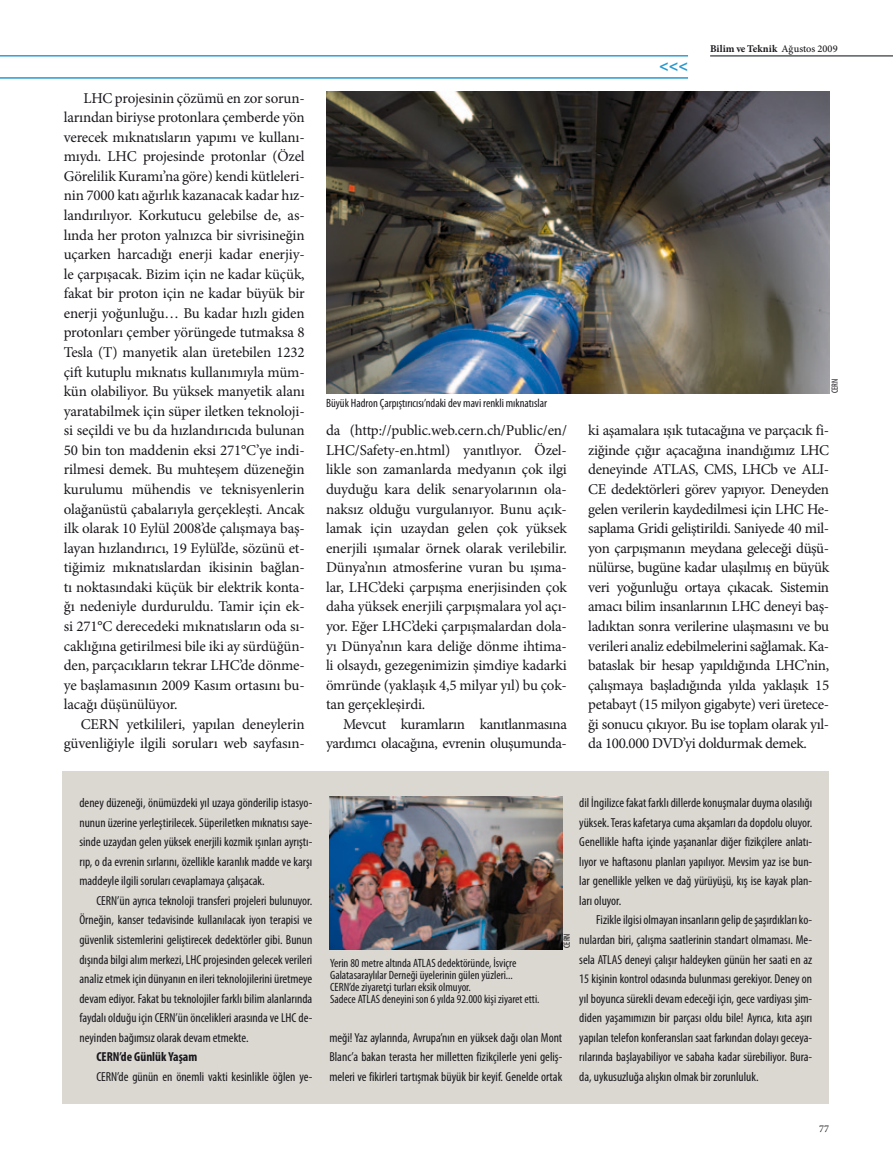
<style>
.page{position:relative;width:893px;height:1170px;background:#fff}
.page>*{position:absolute;margin:0;border:0;box-sizing:border-box;transform-origin:0 0}
.t1{font:700 16.2px "Myriad Pro";color:#2699d1}
.t2{font:15px/19.5px "Minion Pro";letter-spacing:-.02em;color:#1a171c;text-align:justify}
.t3{font:condensed 13.05px/19.5px "Myriad Pro";color:#1a171c;text-align:justify}
.t4{font:700 condensed 13.05px "Myriad Pro";color:#1a171c}
.t5{font:condensed 12px/12px "Myriad Pro";color:#1a171c}
.t6{font:700 10.35px "Minion Pro";letter-spacing:.005em;color:#1a171c}
.t7{font:10.35px "Minion Pro";color:#1a171c}
.t8{font:condensed 9px "Myriad Pro";color:#1a171c}
.s1{font-weight:500}
</style>
<div class="page">
<hr style="left:0;top:78px;width:688px;height:1px;background:#2699d1">
<hr style="left:0;top:56px;width:688px;height:1px;background:#2699d1">
<hr style="left:710px;top:56px;width:183px;height:1px;background:#070c12">
<img style="left:326px;top:91px;width:503px;height:302px">
<div style="left:62px;top:771px;width:767px;height:332px;background:#dad8d1"></div>
<img style="left:329px;top:796px;width:233px;height:153px">
<p class="t2" style="left:64px;top:88px;width:242px;text-indent:20px">LHC projesinin çözümü en zor sorun&shy;larından biriyse protonlara çemberde yön verecek mıknatısların yapımı ve kullanı&shy;mıydı. LHC projesinde protonlar (Özel Görelilik Kuramı’na göre) kendi kütleleri&shy;nin 7000 katı ağırlık kazanacak kadar hız&shy;landırılıyor. Korkutucu gelebilse de, as&shy;lında her proton yalnızca bir sivrisineğin uçarken harcadığı enerji kadar enerjiy&shy;le çarpışacak. Bizim için ne kadar küçük, fakat bir proton için ne kadar büyük bir enerji yoğunluğu… Bu kadar hızlı giden protonları çember yörüngede tutmaksa 8<br>Tesla (T) manyetik alan üretebilen 1232 çift kutuplu mıknatıs kullanımıyla müm&shy;kün olabiliyor. Bu yüksek manyetik alanı yaratabilmek için süper iletken teknoloji&shy;si seçildi ve bu da hızlandırıcıda bulunan 50 bin ton maddenin eksi 271°C’ye indi&shy;rilmesi demek. Bu muhteşem düzeneğin kurulumu mühendis ve teknisyenlerin olağanüstü çabalarıyla gerçekleşti. Ancak ilk olarak 10 Eylül 2008’de çalışmaya baş&shy;layan hızlandırıcı, 19 Eylül’de, sözünü et&shy;tiğimiz mıknatıslardan ikisinin bağlan&shy;tı noktasındaki küçük bir elektrik konta&shy;ğı nedeniyle durduruldu. Tamir için ek&shy;si 271°C derecedeki mıknatısların oda sı&shy;caklığına getirilmesi bile iki ay sürdüğün&shy;den, parçacıkların tekrar LHC’de dönme&shy;ye başlamasının 2009 Kasım ortasını bu&shy;lacağı düşünülüyor.</p>
<p class="t2" style="left:64px;top:714px;width:242px;text-align:right">CERN yetkilileri, yapılan deneylerin güvenliğiyle ilgili soruları web sayfasın-</p>
<p class="t1" style="left:659px;top:55px;width:30px">&lt;&lt;&lt;</p>
<p class="t6" style="left:710px;top:41px;width:129px">Bilim ve Teknik <span class="s1">Ağustos 2009</span></p>
<p class="t5" style="left:326px;top:397px;width:223px">Büyük Hadron Çarpıştırıcısı’ndaki dev mavi renkli mıknatıslar</p>
<p class="t2" style="left:326px;top:421px;width:242px">da (http://public.web.cern.ch/Public/en/ LHC/Safety-en.html) yanıtlıyor. Özel&shy;likle son zamanlarda medyanın çok ilgi duyduğu kara delik senaryolarının ola&shy;naksız olduğu vurgulanıyor. Bunu açık&shy;lamak için uzaydan gelen çok yüksek enerjili ışımalar örnek olarak verilebilir.<br>Dünya’nın atmosferine vuran bu ışıma&shy;lar, LHC’deki çarpışma enerjisinden çok daha yüksek enerjili çarpışmalara yol açı&shy;yor. Eğer LHC’deki çarpışmalardan dola&shy;yı Dünya’nın kara deliğe dönme ihtima&shy;li olsaydı, gezegenimizin şimdiye kadarki ömründe (yaklaşık 4,5 milyar yıl) bu çok&shy;tan gerçekleşirdi.</p>
<p class="t2" style="left:326px;top:714px;width:242px;text-align:right">Mevcut kuramların kanıtlanmasına yardımcı olacağına, evrenin oluşumunda-</p>
<p class="t8" style="left:829px;top:393px;width:16px;rotate:-90deg">CERN</p>
<p class="t2" style="left:588px;top:421px;width:242px">ki aşamalara ışık tutacağına ve parçacık fi&shy;ziğinde çığır açacağına inandığımız LHC deneyinde ATLAS, CMS, LHCb ve ALI-CE dedektörleri görev yapıyor. Deneyden gelen verilerin kaydedilmesi için LHC He&shy;saplama Gridi geliştirildi. Saniyede 40 mil&shy;yon çarpışmanın meydana geleceği düşü&shy;nülürse, bugüne kadar ulaşılmış en büyük veri yoğunluğu ortaya çıkacak. Sistemin amacı bilim insanlarının LHC deneyi baş&shy;ladıktan sonra verilerine ulaşmasını ve bu verileri analiz edebilmelerini sağlamak. Ka&shy;bataslak bir hesap yapıldığında LHC’nin, çalışmaya başladığında yılda yaklaşık 15 petabayt (15 milyon gigabyte) veri üretece&shy;ği sonucu çıkıyor. Bu ise toplam olarak yıl&shy;da 100.000 DVD’yi doldurmak demek.</p>
<p class="t3" style="left:79px;top:792px;width:234px">deney düzeneği, önümüzdeki yıl uzaya gönderilip istasyo&shy;nunun üzerine yerleştirilecek. Süperiletken mıknatısı saye&shy;sinde uzaydan gelen yüksek enerjili kozmik ışınları ayrıştı&shy;rıp, o da evrenin sırlarını, özellikle karanlık madde ve karşı maddeyle ilgili soruları cevaplamaya çalışacak.</p>
<p class="t3" style="left:79px;top:890px;width:234px;text-indent:17px">CERN’ün ayrıca teknoloji transferi projeleri bulunuyor.<br>Örneğin, kanser tedavisinde kullanılacak iyon terapisi ve güvenlik sistemlerini geliştirecek dedektörler gibi. Bunun dışında bilgi alım merkezi, LHC projesinden gelecek verileri analiz etmek için dünyanın en ileri teknolojilerini üretmeye devam ediyor. Fakat bu teknolojiler farklı bilim alanlarında faydalı olduğu için CERN’ün öncelikleri arasında ve LHC de&shy;neyinden bağımsız olarak devam etmekte.</p>
<p class="t4" style="left:96px;top:1048px;width:102px">CERN’de Günlük Yaşam</p>
<p class="t3" style="left:96px;top:1066px;width:217px">CERN’de günün en önemli vakti kesinlikle öğlen ye-</p>
<p class="t5" style="left:330px;top:956px;width:211px">Yerin 80 metre altında ATLAS dedektöründe, İsviçre Galatasaraylılar Derneği üyelerinin gülen yüzleri...<br>CERN’de ziyaretçi turları eksik olmuyor.<br>Sadece ATLAS deneyini son 6 yılda 92.000 kişi ziyaret etti.</p>
<p class="t8" style="left:561px;top:947px;width:16px;rotate:-90deg">CERN</p>
<p class="t3" style="left:329px;top:1027px;width:234px">meği! Yaz aylarında, Avrupa’nın en yüksek dağı olan Mont Blanc’a bakan terasta her milletten fizikçilerle yeni geliş&shy;meleri ve fikirleri tartışmak büyük bir keyif. Genelde ortak</p>
<p class="t3" style="left:579px;top:792px;width:234px">dil İngilizce fakat farklı dillerde konuşmalar duyma olasılığı yüksek. Teras kafetarya cuma akşamları da dopdolu oluyor.<br>Genellikle hafta içinde yaşananlar diğer fizikçilere anlatı&shy;lıyor ve haftasonu planları yapılıyor. Mevsim yaz ise bun&shy;lar genellikle yelken ve dağ yürüyüşü, kış ise kayak plan&shy;ları oluyor.</p>
<p class="t3" style="left:579px;top:910px;width:234px;text-indent:17px">Fizikle ilgisi olmayan insanların gelip de şaşırdıkları ko&shy;nulardan biri, çalışma saatlerinin standart olmaması. Me&shy;sela ATLAS deneyi çalışır haldeyken günün her saati en az 15 kişinin kontrol odasında bulunması gerekiyor. Deney on yıl boyunca sürekli devam edeceği için, gece vardiyası şim&shy;diden yaşamımızın bir parçası oldu bile! Ayrıca, kıta aşırı yapılan telefon konferansları saat farkından dolayı geceya&shy;rılarında başlayabiliyor ve sabaha kadar sürebiliyor. Bura&shy;da, uykusuzluğa alışkın olmak bir zorunluluk.</p>
<p class="t7" style="left:819px;top:1121px;width:11px">77</p>
</div>
